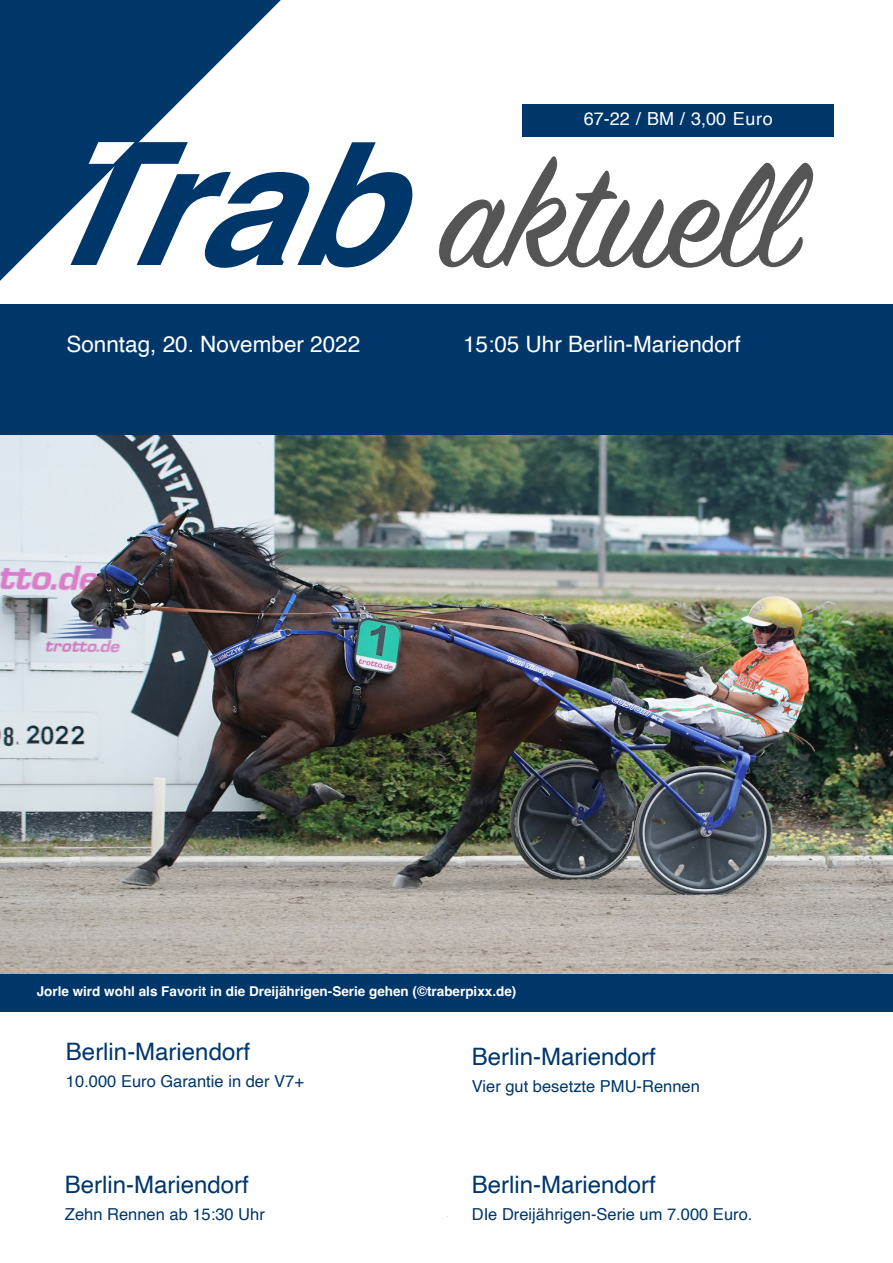
<style>
.page{position:relative;width:893px;height:1263px;background:#fff}
.page>*{position:absolute;margin:0;border:0;box-sizing:border-box;transform-origin:0 0}
.t1{font:165px "Sign Painter House Script";color:#555}
.t2{font:24px "Helvetica";color:#00376b}
.t3{font:22.5px "Helvetica";color:#fff}
.t4{font:18px "Helvetica";color:#fff}
.t5{font:16.5px "Helvetica";color:#00376b}
.t6{font:700 13.5px "Helvetica";color:#fff}
.s1{font-family:"Helvetica";font-weight:700;font-style:italic;font-size:170.7px;color:#00376b}
</style>
<div class="page">
<svg style="left:0;top:0;width:281px;height:281px"></svg>
<div style="left:523px;top:105px;width:311px;height:32px;background:#00376b"></div>
<div style="left:0;top:973px;width:893px;height:38px;background:#00376b"></div>
<div style="left:0;top:305px;width:893px;height:131px;background:#00376b"></div>
<svg style="left:89px;top:142px;width:46px;height:22px"></svg>
<img style="left:0;top:436px;width:893px;height:538px">
<p class="t4" style="left:584px;top:105px;width:191px">67-22 / BM / 3,00 Euro</p>
<p class="t1" style="left:31px;top:115px;width:766px"><span class="s1">Trab</span>aktuell</p>
<p class="t3" style="left:66px;top:326px;width:295px">Sonntag, 20. November 2022</p>
<p class="t3" style="left:463px;top:326px;width:279px">15:05 Uhr Berlin-Mariendorf</p>
<p class="t6" style="left:37px;top:983px;width:481px">Jorle wird wohl als Favorit in die Dreijährigen-Serie gehen (©traberpixx.de)</p>
<p class="t2" style="left:66px;top:1033px;width:186px">Berlin-Mariendorf</p>
<p class="t5" style="left:66px;top:1069px;width:240px">10.000 Euro Garantie in der V7+</p>
<p class="t2" style="left:65px;top:1166px;width:186px">Berlin-Mariendorf</p>
<p class="t5" style="left:65px;top:1202px;width:201px">Zehn Rennen ab 15:30 Uhr</p>
<p class="t2" style="left:472px;top:1038px;width:186px">Berlin-Mariendorf</p>
<p class="t5" style="left:472px;top:1073px;width:230px">Vier gut besetzte PMU-Rennen</p>
<p class="t2" style="left:472px;top:1166px;width:186px">Berlin-Mariendorf</p>
<p class="t5" style="left:472px;top:1201px;width:282px">DIe Dreijährigen-Serie um 7.000 Euro.</p>
</div>
